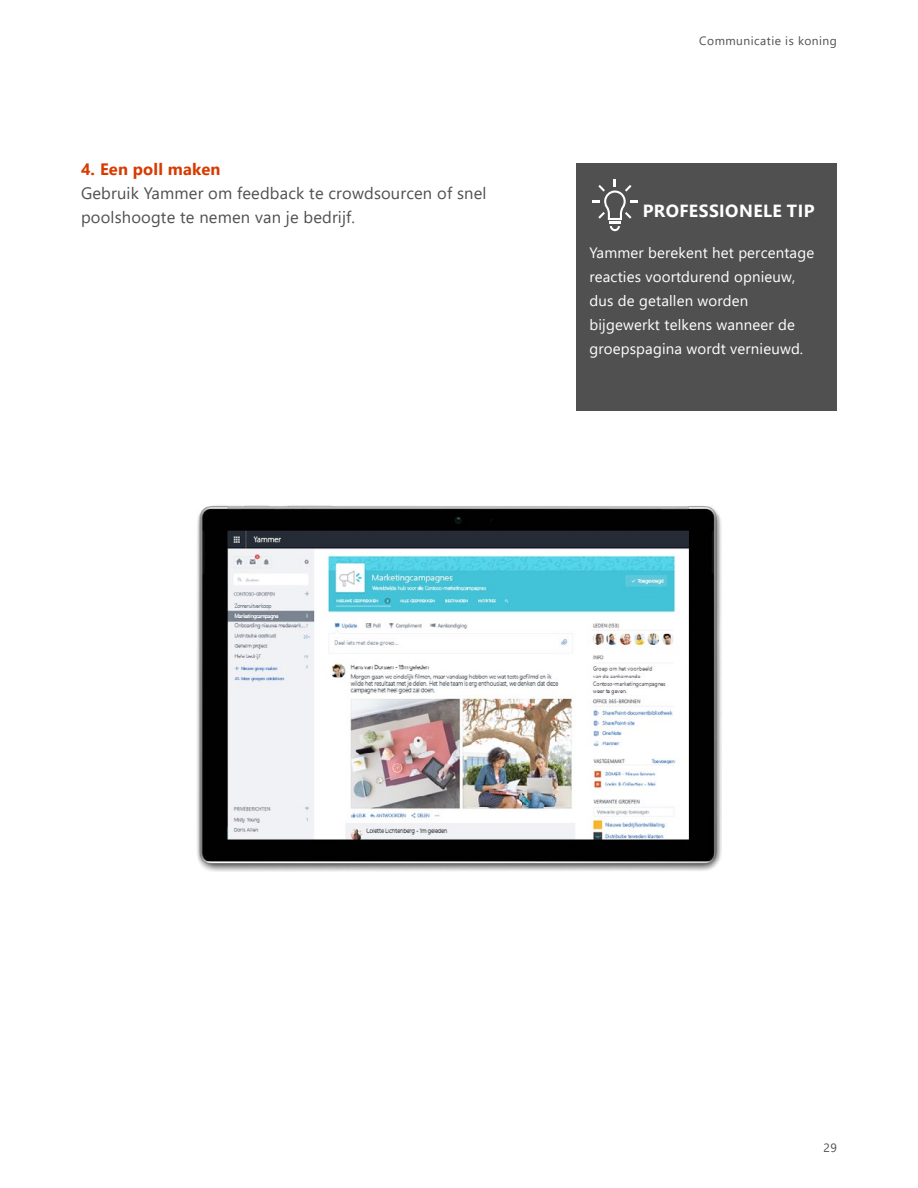
<style>
.page{position:relative;width:918px;height:1188px;background:#fff}
.page>*{position:absolute;margin:0;border:0;box-sizing:border-box;transform-origin:0 0}
.t1{font:700 17.55px "Segoe UI";letter-spacing:.025em;color:#fff}
.t2{font:16.5px/24px "Segoe UI";letter-spacing:.01em;color:#505050}
.t3{font:700 16.5px "Segoe UI";letter-spacing:.01em;color:#d83b01}
.t4{font:15px/24px "Segoe UI";letter-spacing:.01em;color:#fff}
.t5{font:12px "Segoe UI";letter-spacing:.04em;color:#505050}
</style>
<div class="page">
<img style="left:197px;top:505px;width:525px;height:366px">
<div style="left:576px;top:163px;width:261px;height:247px;background:#505050"></div>
<svg style="left:593px;top:179px;width:44px;height:52px"></svg>
<p class="t3" style="left:81px;top:154px;width:141px">4. Een poll maken</p>
<p class="t2" style="left:81px;top:180px;width:407px">Gebruik Yammer om feedback te crowdsourcen of snel poolshoogte te nemen van je bedrijf.</p>
<p class="t5" style="left:699px;top:29px;width:139px">Communicatie is koning</p>
<p class="t1" style="left:643px;top:194px;width:173px">PROFESSIONELE TIP</p>
<p class="t4" style="left:590px;top:240px;width:226px">Yammer berekent het percentage reacties voortdurend opnieuw, dus de getallen worden bijgewerkt telkens wanneer de groepspagina wordt vernieuwd.</p>
<p class="t5" style="left:824px;top:1136px;width:15px">29</p>
</div>
